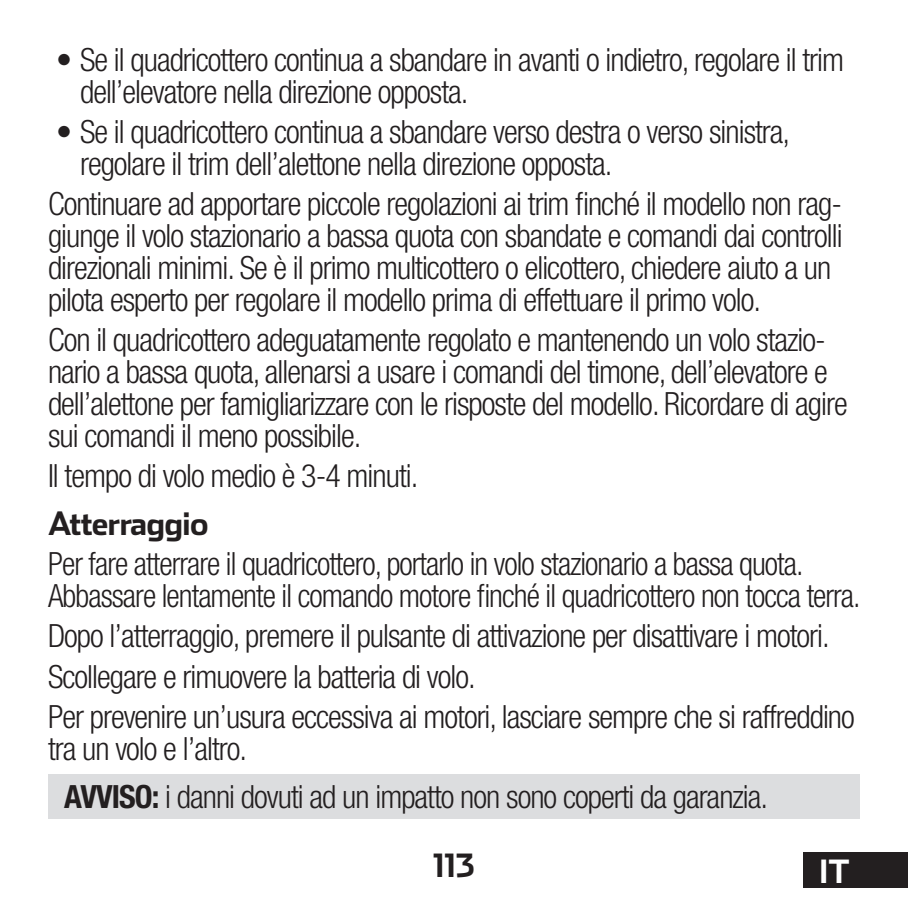
<style>
.page{position:relative;width:908px;height:908px;background:#fff}
.page>*{position:absolute;margin:0;border:0;box-sizing:border-box;transform-origin:0 0}
.t1{font:300 condensed 32px/32px "Helvetica Neue LT Std";letter-spacing:-.03em;color:#231f20}
.t2{font:700 32px "Stainless";letter-spacing:-.03em;color:#231f20}
.t3{font:700 32px "Stainless";color:#fff}
.s1{font-weight:700}
</style>
<div class="page">
<div style="left:802px;top:851px;width:105px;height:36px;background:#231f20"></div>
<div style="left:48px;top:774px;width:811px;height:44px;background:#dcdddf"></div>
<p class="t1" style="left:80px;top:43px;width:765px;text-indent:-24px">• Se il quadricottero continua a sbandare in avanti o indietro, regolare il trim dell’elevatore nella direzione opposta.</p>
<p class="t1" style="left:80px;top:115px;width:711px;text-indent:-24px">• Se il quadricottero continua a sbandare verso destra o verso sinistra, regolare il trim dell’alettone nella direzione opposta.</p>
<p class="t1" style="left:48px;top:187px;width:795px">Continuare ad apportare piccole regolazioni ai trim finché il modello non rag&shy;giunge il volo stazionario a bassa quota con sbandate e comandi dai controlli direzionali minimi. Se è il primo multicottero o elicottero, chiedere aiuto a un pilota esperto per regolare il modello prima di effettuare il primo volo.</p>
<p class="t1" style="left:48px;top:323px;width:800px">Con il quadricottero adeguatamente regolato e mantenendo un volo stazio&shy;nario a bassa quota, allenarsi a usare i comandi del timone, dell’elevatore e dell’alettone per famigliarizzare con le risposte del modello. Ricordare di agire sui comandi il meno possibile.</p>
<p class="t1" style="left:48px;top:459px;width:372px">Il tempo di volo medio è 3-4 minuti.</p>
<p class="t2" style="left:48px;top:504px;width:162px">Atterraggio</p>
<p class="t1" style="left:48px;top:547px;width:813px">Per fare atterrare il quadricottero, portarlo in volo stazionario a bassa quota.<br>Abbassare lentamente il comando motore finché il quadricottero non tocca terra.</p>
<p class="t1" style="left:48px;top:615px;width:808px;line-height:40px">Dopo l’atterraggio, premere il pulsante di attivazione per disattivare i motori.<br>Scollegare e rimuovere la batteria di volo.<br>Per prevenire un’usura eccessiva ai motori, lasciare sempre che si raffreddino</p>
<p class="t1" style="left:64px;top:723px;width:705px;line-height:48px;text-indent:-16px">tra un volo e l’altro.<br><span class="s1">AVVISO:</span> i danni dovuti ad un impatto non sono coperti da garanzia.</p>
<p class="t2" style="left:433px;top:845px;width:43px">113</p>
<p class="t3" style="left:818px;top:850px;width:32px">IT</p>
</div>
